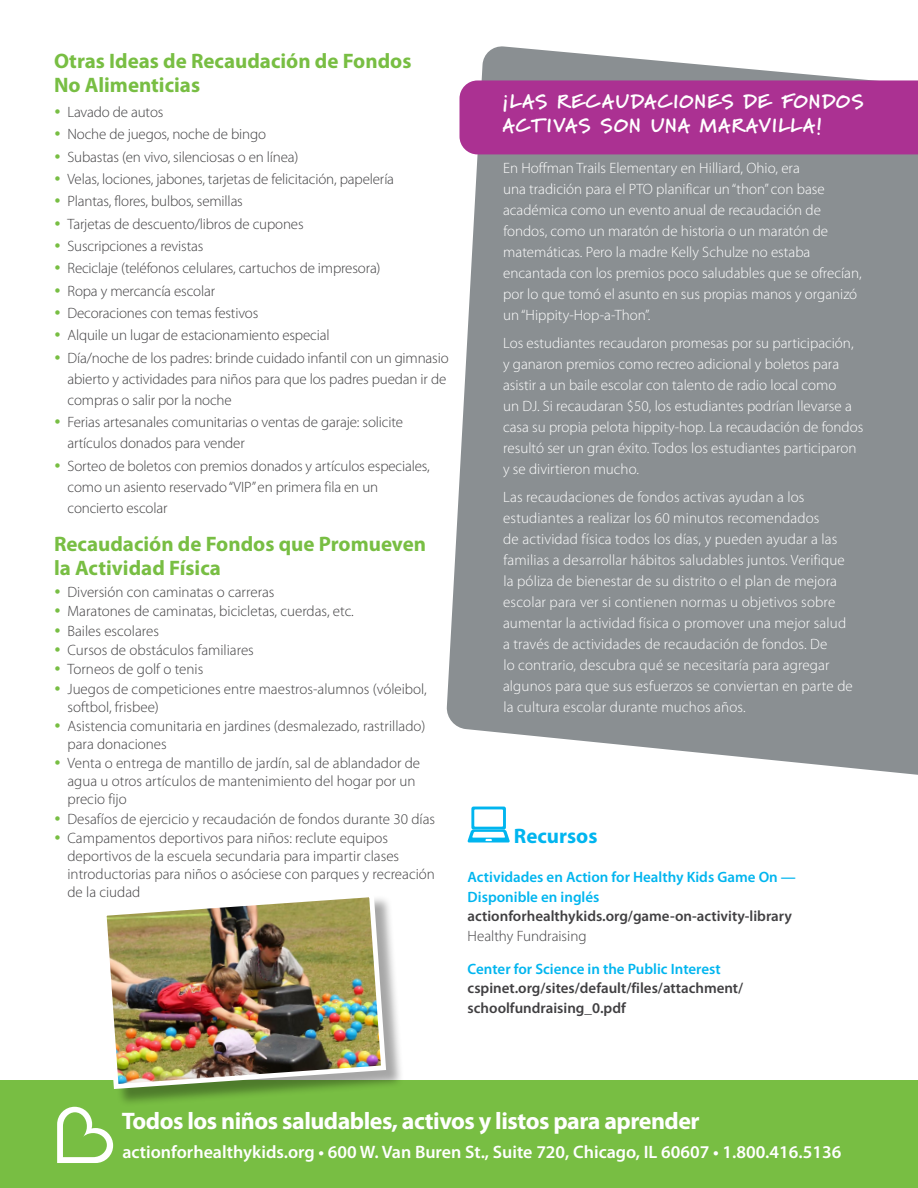
<style>
.page{position:relative;width:918px;height:1188px;background:#fff}
.page>*{position:absolute;margin:0;border:0;box-sizing:border-box;transform-origin:0 0}
.t1{font:700 24px "Myriad Pro";letter-spacing:-.02em;color:#fff}
.Header1{font:700 21px/24px "Myriad Pro";color:#78be43}
.Header1-2{font:700 21px "Myriad Pro";color:#00b5ef}
.Header_Sidebar{font:900 19.5px/23.4px "Marydale";letter-spacing:.06em;color:#fff}
.t2{font:600 18px "Myriad Pro";color:#fff}
.Body_Copy{font:300 15px/18px "Myriad Pro";letter-spacing:-.01em;color:#414042}
.Body_Copy_REV{font:300 15px/21px "Myriad Pro";color:#fff}
.Body_Copy-2{font:600 15px/19.5px "Myriad Pro";color:#00b5ef}
.Body_Copy-3{font:600 15px/19.5px "Myriad Pro";color:#414042}
.s1{color:#78be43}
.s2{color:#414042}
</style>
<div class="page">
<div style="left:0;top:1080px;width:918px;height:108px;background:#78be43"></div>
<svg style="left:57px;top:1107px;width:56px;height:56px"></svg>
<svg style="left:446px;top:46px;width:472px;height:729px;fill:#8a8f92"></svg>
<div style="left:460px;top:80px;width:458px;height:74px;background:#ab3192"></div>
<div style="left:104px;top:895px;width:300px;height:212px;background:#000;opacity:.35"></div>
<img style="left:104px;top:895px;width:285px;height:197px">
<svg style="left:467px;top:807px;width:43px;height:36px"></svg>
<p class="Header1" style="left:54px;top:49px;width:359px">Otras Ideas de Recaudación de Fondos<br>No Alimenticias</p>
<p class="Body_Copy" style="left:54px;top:103px;width:111px"><span class="s1">•</span> Lavado de autos</p>
<p class="Body_Copy" style="left:54px;top:126px;width:214px"><span class="s1">•</span> Noche de juegos, noche de bingo</p>
<p class="Body_Copy" style="left:54px;top:148px;width:246px"><span class="s1">•</span> Subastas (en vivo, silenciosas o en línea)</p>
<p class="Body_Copy" style="left:54px;top:170px;width:342px"><span class="s1">•</span> Velas, lociones, jabones, tarjetas de felicitación, papelería</p>
<p class="Body_Copy" style="left:54px;top:193px;width:190px"><span class="s1">•</span> Plantas, flores, bulbos, semillas</p>
<p class="Body_Copy" style="left:54px;top:215px;width:251px"><span class="s1">•</span> Tarjetas de descuento/libros de cupones</p>
<p class="Body_Copy" style="left:54px;top:237px;width:151px"><span class="s1">•</span> Suscripciones a revistas</p>
<p class="Body_Copy" style="left:54px;top:260px;width:328px"><span class="s1">•</span> Reciclaje (teléfonos celulares, cartuchos de impresora)</p>
<p class="Body_Copy" style="left:54px;top:282px;width:163px"><span class="s1">•</span> Ropa y mercancía escolar</p>
<p class="Body_Copy" style="left:54px;top:304px;width:206px"><span class="s1">•</span> Decoraciones con temas festivos</p>
<p class="Body_Copy" style="left:54px;top:327px;width:277px"><span class="s1">•</span> Alquile un lugar de estacionamiento especial</p>
<p class="Body_Copy" style="left:68px;top:348px;width:383px;line-height:21px;text-indent:-14px"><span class="s1">•</span> Día/noche de los padres: brinde cuidado infantil con un gimnasio abierto y actividades para niños para que los padres puedan ir de compras o salir por la noche</p>
<p class="Body_Copy" style="left:68px;top:412px;width:337px;line-height:21px;text-indent:-14px"><span class="s1">•</span> Ferias artesanales comunitarias o ventas de garaje: solicite artículos donados para vender</p>
<p class="Body_Copy" style="left:68px;top:455px;width:364px;line-height:21px;text-indent:-14px"><span class="s1">•</span> Sorteo de boletos con premios donados y artículos especiales, como un asiento reservado “VIP” en primera fila en un concierto escolar</p>
<p class="Header1" style="left:54px;top:532px;width:374px">Recaudación de Fondos que Promueven la Actividad Física</p>
<p class="Body_Copy" style="left:54px;top:583px;width:222px"><span class="s1">•</span> Diversión con caminatas o carreras</p>
<p class="Body_Copy" style="left:54px;top:602px;width:301px"><span class="s1">•</span> Maratones de caminatas, bicicletas, cuerdas, etc.</p>
<p class="Body_Copy" style="left:54px;top:622px;width:107px"><span class="s1">•</span> Bailes escolares</p>
<p class="Body_Copy" style="left:54px;top:641px;width:201px"><span class="s1">•</span> Cursos de obstáculos familiares</p>
<p class="Body_Copy" style="left:54px;top:661px;width:151px"><span class="s1">•</span> Torneos de golf o tenis</p>
<p class="Body_Copy" style="left:68px;top:680px;width:361px;text-indent:-14px"><span class="s1">•</span> Juegos de competiciones entre maestros-alumnos (vóleibol, softbol, frisbee)</p>
<p class="Body_Copy" style="left:68px;top:717px;width:359px;text-indent:-14px"><span class="s1">•</span> Asistencia comunitaria en jardines (desmalezado, rastrillado) para donaciones</p>
<p class="Body_Copy" style="left:68px;top:755px;width:354px;text-indent:-14px"><span class="s1">•</span> Venta o entrega de mantillo de jardín, sal de ablandador de agua u otros artículos de mantenimiento del hogar por un precio fijo</p>
<p class="Body_Copy" style="left:54px;top:810px;width:383px"><span class="s1">•</span> Desafíos de ejercicio y recaudación de fondos durante 30 días</p>
<p class="Body_Copy" style="left:68px;top:829px;width:369px;text-indent:-14px"><span class="s1">•</span> Campamentos deportivos para niños: reclute equipos deportivos de la escuela secundaria para impartir clases introductorias para niños o asóciese con parques y recreación de la ciudad</p>
<p class="Header_Sidebar" style="left:503px;top:90px;width:363px">¡LAS RECAUDACIONES DE FONDOS<br>ACTIVAS SON UNA MARAVILLA!</p>
<p class="Body_Copy_REV" style="left:503px;top:158px;width:360px">En Hoffman Trails Elementary en Hilliard, Ohio, era<br>una tradición para el PTO planificar un “thon” con base académica como un evento anual de recaudación de fondos, como un maratón de historia o un maratón de matemáticas. Pero la madre Kelly Schulze no estaba encantada con los premios poco saludables que se ofrecían, por lo que tomó el asunto en sus propias manos y organizó un “Hippity-Hop-a-Thon”.</p>
<p class="Body_Copy_REV" style="left:503px;top:333px;width:362px">Los estudiantes recaudaron promesas por su participación, y ganaron premios como recreo adicional y boletos para asistir a un baile escolar con talento de radio local como<br>un DJ. Si recaudaran $50, los estudiantes podrían llevarse a casa su propia pelota hippity-hop. La recaudación de fondos resultó ser un gran éxito. Todos los estudiantes participaron y se divirtieron mucho.</p>
<p class="Body_Copy_REV" style="left:503px;top:486px;width:351px">Las recaudaciones de fondos activas ayudan a los estudiantes a realizar los 60 minutos recomendados<br>de actividad física todos los días, y pueden ayudar a las familias a desarrollar hábitos saludables juntos. Verifique la póliza de bienestar de su distrito o el plan de mejora escolar para ver si contienen normas u objetivos sobre aumentar la actividad física o promover una mejor salud a través de actividades de recaudación de fondos. De<br>lo contrario, descubra qué se necesitaría para agregar algunos para que sus esfuerzos se conviertan en parte de la cultura escolar durante muchos años.</p>
<p class="Header1-2" style="left:514px;top:822px;width:85px">Recursos</p>
<p class="Body_Copy-2" style="left:468px;top:867px;width:330px">Actividades en Action for Healthy Kids Game On —<br>Disponible en inglés <span class="s2">actionforhealthykids.org/game-on-activity-library</span></p>
<p class="Body_Copy" style="left:468px;top:927px;width:120px">Healthy Fundraising</p>
<p class="Body_Copy-2" style="left:468px;top:959px;width:255px">Center for Science in the Public Interest</p>
<p class="Body_Copy-3" style="left:468px;top:978px;width:277px">cspinet.org/sites/default/files/attachment/ schoolfundraising_0.pdf</p>
<p class="t1" style="left:122px;top:1105px;width:579px">Todos los niños saludables, activos y listos para aprender</p>
<p class="t2" style="left:122px;top:1140px;width:720px">actionforhealthykids.org • 600 W. Van Buren St., Suite 720, Chicago, IL 60607 • 1.800.416.5136</p>
</div>
